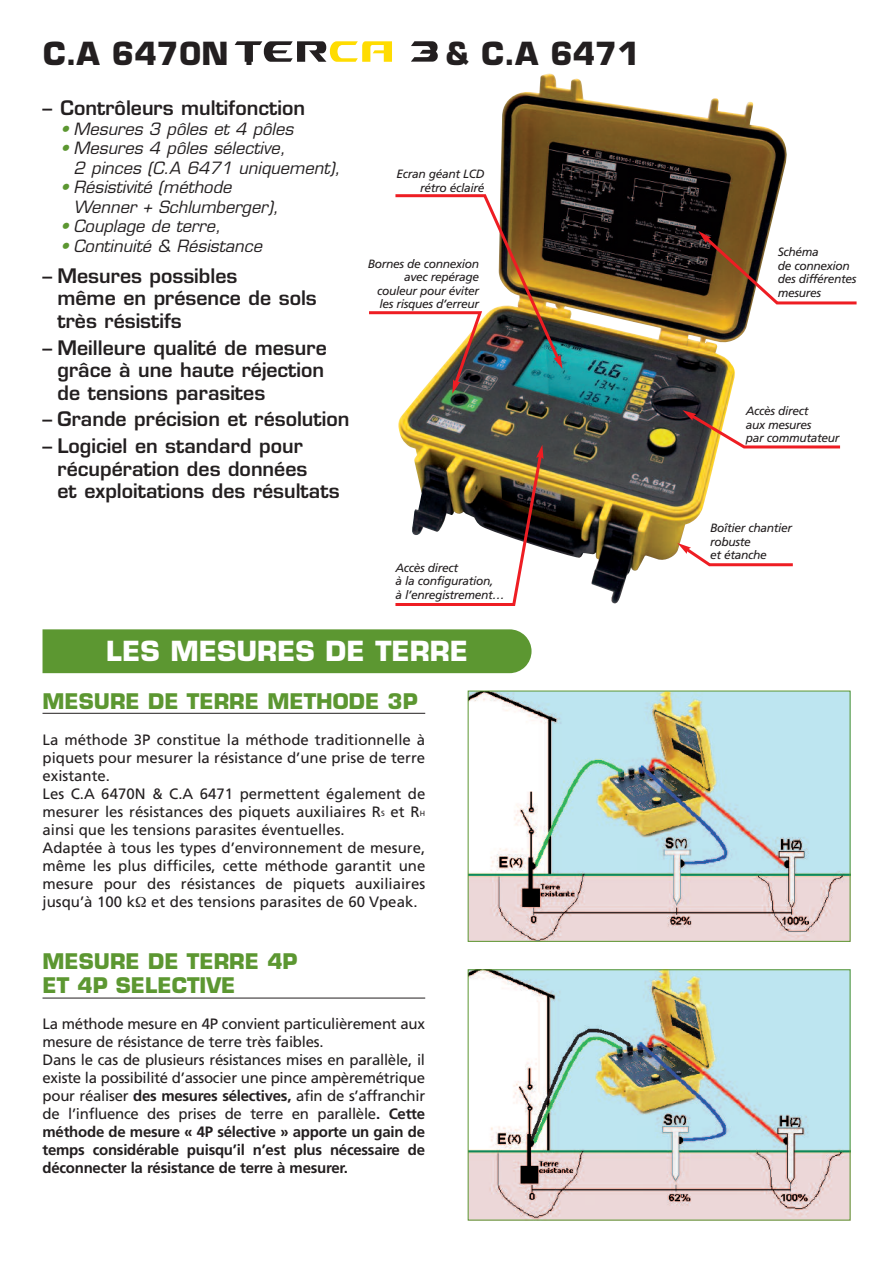
<style>
.page{position:relative;width:893px;height:1263px;background:#fff}
.page>*{position:absolute;margin:0;border:0;box-sizing:border-box;transform-origin:0 0}
.t1{font:700 31.05px "Eurostile";color:#231f20}
.t2{font:700 27px "Eurostile";color:#fff}
.t3{font:700 21px/24px "Eurostile";color:#5c9731}
.t4{font:600 19.5px/22.5px "Eurostile";color:#231f20}
.t5{font:italic 16.5px/19.5px "Eurostile";color:#231f20}
.t6{font:15px/18px "Frutiger";color:#231f20}
.t7{font:italic 12px/13.5px "Frutiger";letter-spacing:-.03em;color:#231f20}
.s1{color:#5c9731}
.s2{font-size:7.5px}
.s3{font-weight:700}
</style>
<div class="page">
<hr style="left:43px;top:713px;width:382px;height:1px;background:#231f20">
<div style="left:43px;top:629px;width:488px;height:44px;background:#5c9731"></div>
<img style="left:470px;top:693px;width:378px;height:247px">
<div style="left:468px;top:691px;width:382px;height:251px;border:1px solid #5c9731"></div>
<hr style="left:43px;top:998px;width:382px;height:1px;background:#231f20">
<img style="left:470px;top:971px;width:378px;height:247px">
<div style="left:468px;top:969px;width:382px;height:251px;border:1px solid #5c9731"></div>
<img style="left:398px;top:73px;width:389px;height:531px">
<svg style="left:235px;top:41px;width:157px;height:21px"></svg>
<svg style="left:411px;top:41px;width:27px;height:21px"></svg>
<img style="left:369px;top:193px;width:193px;height:201px">
<svg style="left:698px;top:231px;width:159px;height:75px"></svg>
<svg style="left:682px;top:410px;width:159px;height:40px"></svg>
<svg style="left:395px;top:445px;width:149px;height:161px"></svg>
<svg style="left:677px;top:543px;width:116px;height:25px"></svg>
<h1 class="t1" style="left:43px;top:41px;width:214px">C.A 6470N .</h1>
<h1 class="t1" style="left:445px;top:41px;width:196px">&amp; C.A 6471</h1>
<h3 class="t4" style="left:43px;top:99px;width:264px">– Contrôleurs multifonction</h3>
<p class="t5" style="left:61px;top:121px;width:234px"><span class="s1">•</span> Mesures 3 pôles et 4 pôles</p>
<p class="t5" style="left:74px;top:140px;width:268px;text-indent:-13px"><span class="s1">•</span> Mesures 4 pôles sélective,<br>2 pinces (C.A 6471 uniquement),</p>
<p class="t5" style="left:74px;top:179px;width:206px;text-indent:-13px"><span class="s1">•</span> Résistivité (méthode<br>Wenner + Schlumberger),</p>
<p class="t5" style="left:61px;top:218px;width:162px"><span class="s1">•</span> Couplage de terre,</p>
<p class="t5" style="left:61px;top:238px;width:203px"><span class="s1">•</span> Continuité &amp; Résistance</p>
<h3 class="t4" style="left:58px;top:267px;width:261px;text-indent:-15px">– Mesures possibles<br>même en présence de sols très résistifs</h3>
<h3 class="t4" style="left:58px;top:338px;width:271px;text-indent:-15px">– Meilleure qualité de mesure grâce à une haute réjection de tensions parasites</h3>
<h3 class="t4" style="left:43px;top:410px;width:308px">– Grande précision et résolution</h3>
<h3 class="t4" style="left:58px;top:437px;width:284px;text-indent:-15px">– Logiciel en standard pour récupération des données<br>et exploitations des résultats</h3>
<p class="t7" style="left:396px;top:168px;width:89px;text-align:right">Ecran géant LCD rétro éclairé</p>
<p class="t7" style="left:368px;top:258px;width:113px;text-align:right">Bornes de connexion avec repérage couleur pour éviter les risques d’erreur</p>
<p class="t7" style="left:395px;top:562px;width:110px">Accès direct<br>à la configuration,<br>à l’enregistrement…</p>
<h2 class="t2" style="left:106px;top:641px;width:363px">LES MESURES DE TERRE</h2>
<h3 class="t3" style="left:43px;top:691px;width:377px">MESURE DE TERRE METHODE 3P</h3>
<p class="t6" style="left:43px;top:732px;width:384px">La méthode 3P constitue la méthode traditionnelle à piquets pour mesurer la résistance d’une prise de terre existante.<br>Les C.A 6470N &amp; C.A 6471 permettent également de mesurer les résistances des piquets auxiliaires R<span class="s2">S</span> et R<span class="s2">H </span>ainsi que les tensions parasites éventuelles.<br>Adaptée à tous les types d’environnement de mesure, même les plus difficiles, cette méthode garantit une mesure pour des résistances de piquets auxiliaires jusqu’à 100 k et des tensions parasites de 60 Vpeak.</p>
<h3 class="t3" style="left:43px;top:952px;width:256px">MESURE DE TERRE 4P<br>ET 4P SELECTIVE</h3>
<p class="t6" style="left:43px;top:1016px;width:384px">La méthode mesure en 4P convient particulièrement aux mesure de résistance de terre très faibles.<br>Dans le cas de plusieurs résistances mises en parallèle, il existe la possibilité d’associer une pince ampèremétrique pour réaliser <span class="s3">des mesures sélectives,</span> afin de s’affranchir de l’influence des prises de terre en parallèle<span class="s3">. Cette méthode de mesure « 4P sélective » apporte un gain de temps considérable puisqu’il n’est plus nécessaire de déconnecter la résistance de terre à mesurer.</span></p>
<p class="t7" style="left:778px;top:246px;width:80px">Schéma<br>de connexion des différentes mesures</p>
<p class="t7" style="left:746px;top:405px;width:95px">Accès direct<br>aux mesures<br>par commutateur</p>
<p class="t7" style="left:710px;top:522px;width:83px">Boîtier chantier robuste<br>et étanche</p>
</div>
